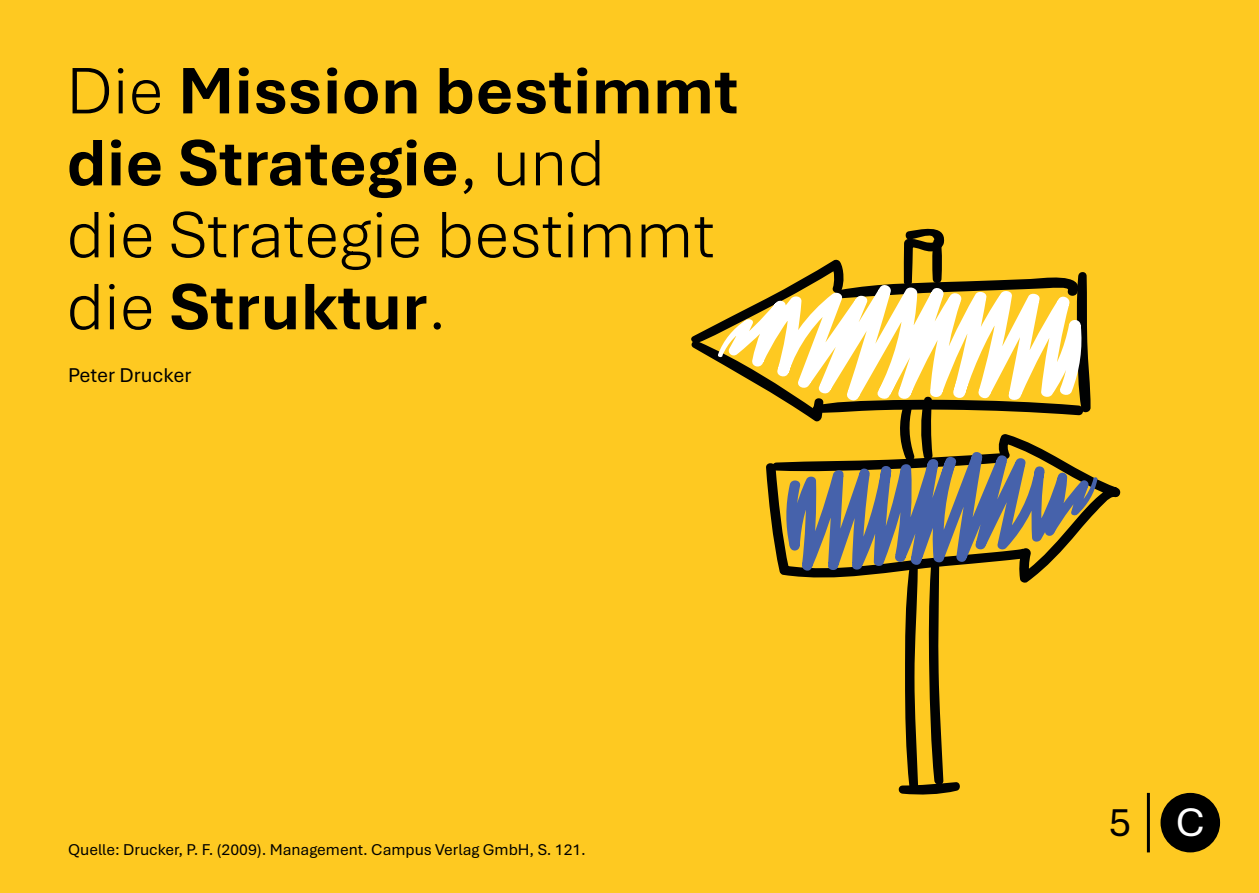
<style>
.page{position:relative;width:1259px;height:893px;background:#fec921}
.page>*{position:absolute;margin:0;border:0;box-sizing:border-box;transform-origin:0 0}
.t1{font:700 69px/72px "Aptos";color:#000}
.t2{font:42px "Aptos";color:#000}
.t3{font:21px "Aptos";color:#000}
.t4{font:16.5px "Aptos";color:#000}
.s1{font-weight:300}
.s2{color:#fff}
</style>
<div class="page">
<hr style="left:1147px;top:793px;width:3px;height:59px;background:#000">
<div style="left:1160px;top:793px;width:60px;height:59px;background:#000;border-radius:50%"></div>
<svg style="left:1098px;top:479px;width:23px;height:31px"></svg>
<svg style="left:691px;top:228px;width:407px;height:567px"></svg>
<p class="t1" style="left:66px;top:52px;width:674px"><span class="s1">Die</span> Mission bestimmt die Strategie<span class="s1">, und<br>die Strategie bestimmt die</span> Struktur<span class="s1">.</span></p>
<p class="t3" style="left:68px;top:361px;width:125px">Peter Drucker</p>
<p class="t4" style="left:68px;top:838px;width:519px">Quelle: Drucker, P. F. (2009). Management. Campus Verlag GmbH, S. 121.</p>
<p class="t2" style="left:1109px;top:794px;width:97px">5 <span class="s2">C</span></p>
</div>
